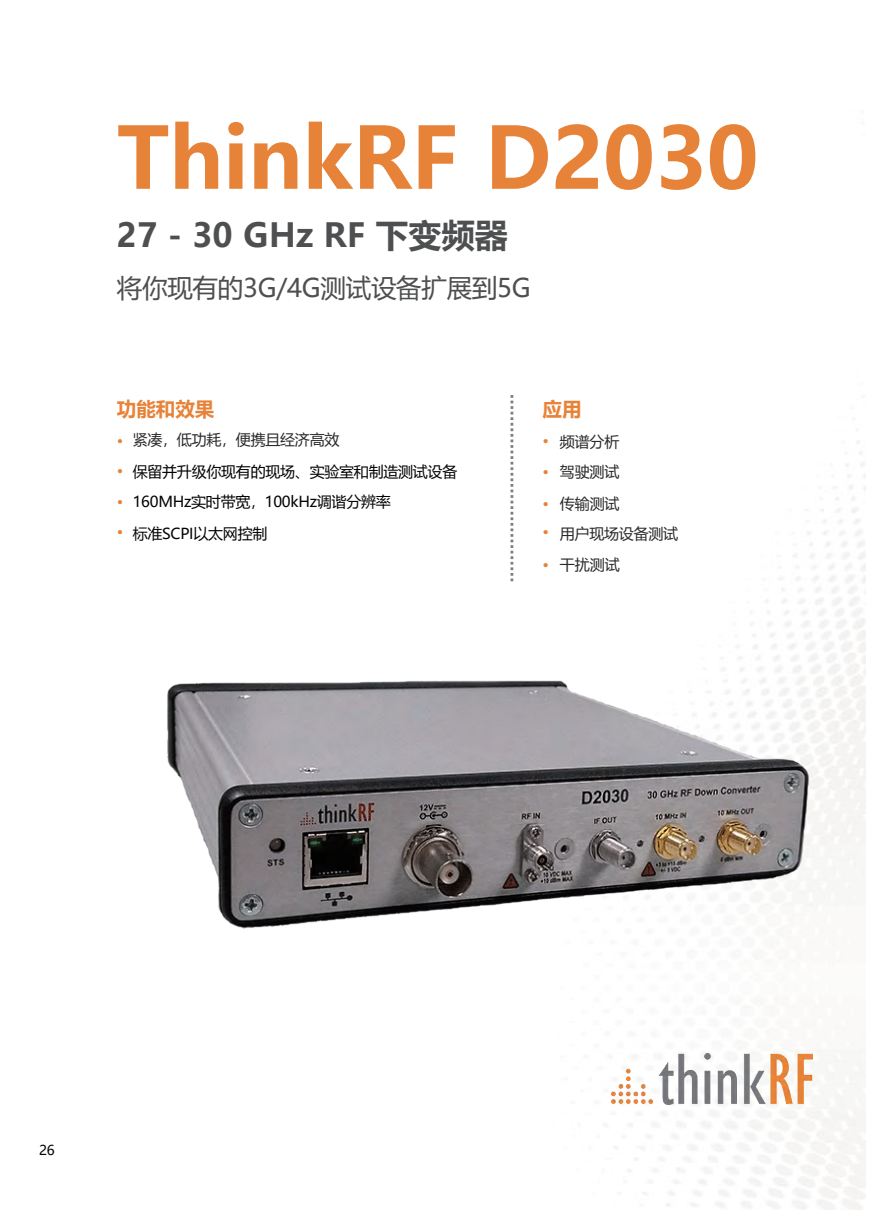
<style>
.page{position:relative;width:893px;height:1210px;background:#fff}
.page>*{position:absolute;margin:0;border:0;box-sizing:border-box;transform-origin:0 0}
.t1{font:700 84px "Microsoft Ya Hei";color:#e78339}
.t2{font:700 33px "Microsoft Ya Hei";letter-spacing:.01em;color:#4e4f50}
.t3{font:25.5px "Microsoft Ya Hei";letter-spacing:-.01em;color:#4e4f50}
.t4{font:700 19.5px "Microsoft Ya Hei";color:#e78339}
.t5{font:15px/31px "Microsoft Ya Hei";letter-spacing:-.02em;color:#030303}
.t6{font:15px/30px "Microsoft Ya Hei";letter-spacing:-.015em;color:#282929}
.t7{font:15px/31.5px "Microsoft Ya Hei";color:#e78339;text-align:justify}
.t8{font:13.5px "Microsoft Ya Hei";color:#030303}
</style>
<div class="page">
<img style="left:513px;top:395px;width:352px;height:815px">
<img style="left:611px;top:1053px;width:201px;height:51px">
<svg style="left:510px;top:395px;width:3px;height:187px"></svg>
<img style="left:167px;top:643px;width:661px;height:310px">
<h1 class="t1" style="left:117px;top:100px;width:642px">ThinkRF D2030</h1>
<h2 class="t2" style="left:117px;top:212px;width:392px">27 - 30 GHz RF 下变频器</h2>
<h3 class="t3" style="left:117px;top:270px;width:415px">将你现有的3G/4G测试设备扩展到5G</h3>
<h3 class="t4" style="left:117px;top:395px;width:99px">功能和效果</h3>
<p class="t7" style="left:117px;top:424px;width:8px">•</p>
<p class="t7" style="left:542px;top:424px;width:8px">• • •</p>
<p class="t7" style="left:542px;top:516px;width:8px">•</p>
<p class="t7" style="left:542px;top:549px;width:8px">•</p>
<h3 class="t4" style="left:542px;top:395px;width:40px">应用</h3>
<p class="t6" style="left:559px;top:427px;width:61px">频谱分析驾驶测试</p>
<p class="t6" style="left:559px;top:488px;width:120px">传输测试<br>用户现场设备测试</p>
<p class="t6" style="left:559px;top:550px;width:61px">干扰测试</p>
<p class="t6" style="left:133px;top:425px;width:208px">紧凑，低功耗，便携且经济高效</p>
<p class="t5" style="left:133px;top:455px;width:326px">保留并升级你现有的现场、实验室和制造测试设备<br>160MHz实时带宽，100kHz调谐分辨率<br>标准SCPI以太网控制</p>
<p class="t7" style="left:117px;top:454px;width:8px">• •</p>
<p class="t7" style="left:117px;top:516px;width:8px">•</p>
<p class="t8" style="left:39px;top:1140px;width:17px">26</p>
</div>
